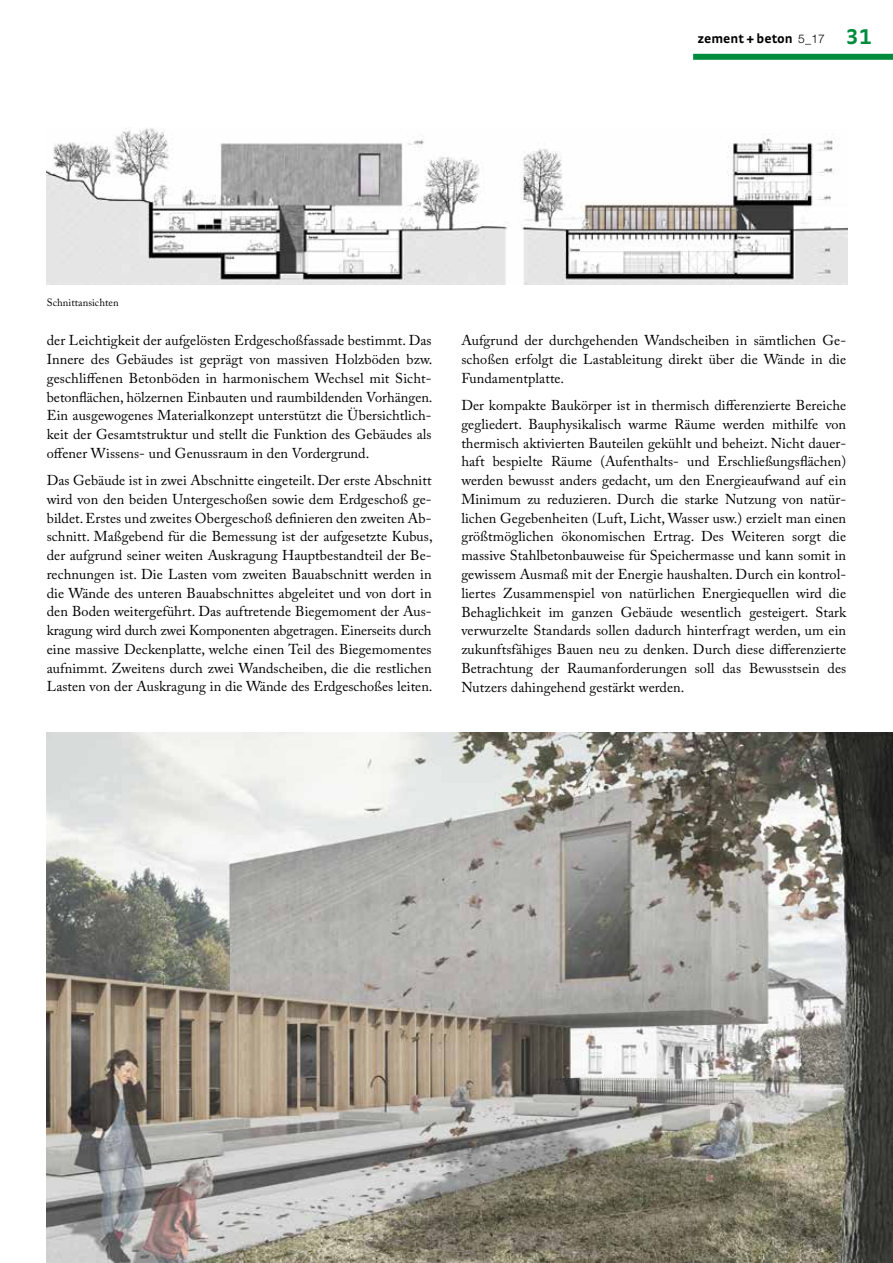
<style>
.page{position:relative;width:893px;height:1263px;background:#fff}
.page>*{position:absolute;margin:0;border:0;box-sizing:border-box;transform-origin:0 0}
.t1{font:14.25px/18.8px "Adobe Caslon Pro";letter-spacing:.005em;color:#000;text-align:justify}
.t2{font:700 13.5px "Strada";color:#000}
.t3{font:10.5px "Adobe Caslon Pro";letter-spacing:.005em;color:#000}
.s1{font-family:"Helvetica Neue LT";font-weight:300;font-size:12px}
.s2{font-family:"Strada TF";font-size:22.5px;color:#008c3c}
</style>
<div class="page">
<div style="left:693px;top:54px;width:200px;height:6px;background:#008c3c"></div>
<img style="left:47px;top:128px;width:801px;height:157px">
<img style="left:47px;top:732px;width:846px;height:531px">
<p class="t2" style="left:697px;top:31px;width:176px">zement + beton <span class="s1">5_17</span> <span class="s2">31</span></p>
<p class="t3" style="left:47px;top:296px;width:73px">Schnittansichten</p>
<p class="t1" style="left:47px;top:331px;width:387px;text-align:left">der Leichtigkeit der aufgelösten Erdgeschoßfassade bestimmt. Das Innere des Gebäudes ist geprägt von massiven Holzböden bzw. geschliffenen Betonböden in harmonischem Wechsel mit Sicht&shy;betonflächen, hölzernen Einbauten und raumbildenden Vorhängen.<br>Ein ausgewogenes Materialkonzept unterstützt die Übersichtlich&shy;keit der Gesamtstruktur und stellt die Funktion des Gebäudes als offener Wissens- und Genussraum in den Vordergrund.</p>
<p class="t1" style="left:47px;top:471px;width:387px">Das Gebäude ist in zwei Abschnitte eingeteilt. Der erste Abschnitt wird von den beiden Untergeschoßen sowie dem Erdgeschoß ge&shy;bildet. Erstes und zweites Obergeschoß definieren den zweiten Ab&shy;schnitt. Maßgebend für die Bemessung ist der aufgesetzte Kubus, der aufgrund seiner weiten Auskragung Hauptbestandteil der Be&shy;rechnungen ist. Die Lasten vom zweiten Bauabschnitt werden in die Wände des unteren Bauabschnittes abgeleitet und von dort in den Boden weitergeführt. Das auftretende Biegemoment der Aus&shy;kragung wird durch zwei Komponenten abgetragen. Einerseits durch eine massive Deckenplatte, welche einen Teil des Biegemomentes aufnimmt. Zweitens durch zwei Wandscheiben, die die restlichen Lasten von der Auskragung in die Wände des Erdgeschoßes leiten.</p>
<p class="t1" style="left:461px;top:331px;width:386px">Aufgrund der durchgehenden Wandscheiben in sämtlichen Ge&shy;schoßen erfolgt die Lastableitung direkt über die Wände in die Fundamentplatte.</p>
<p class="t1" style="left:461px;top:396px;width:386px">Der kompakte Baukörper ist in thermisch differenzierte Bereiche gegliedert. Bauphysikalisch warme Räume werden mithilfe von thermisch aktivierten Bauteilen gekühlt und beheizt. Nicht dauer&shy;haft bespielte Räume (Aufenthalts- und Erschließungsflächen) werden bewusst anders gedacht, um den Energieaufwand auf ein Minimum zu reduzieren. Durch die starke Nutzung von natür&shy;lichen Gegebenheiten (Luft, Licht, Wasser usw.) erzielt man einen größtmöglichen ökonomischen Ertrag. Des Weiteren sorgt die massive Stahlbetonbauweise für Speichermasse und kann somit in gewissem Ausmaß mit der Energie haushalten. Durch ein kontrol&shy;liertes Zusammenspiel von natürlichen Energiequellen wird die Behaglichkeit im ganzen Gebäude wesentlich gesteigert. Stark verwurzelte Standards sollen dadurch hinterfragt werden, um ein zukunftsfähiges Bauen neu zu denken. Durch diese differenzierte Betrachtung der Raumanforderungen soll das Bewusstsein des Nutzers dahingehend gestärkt werden.</p>
</div>
